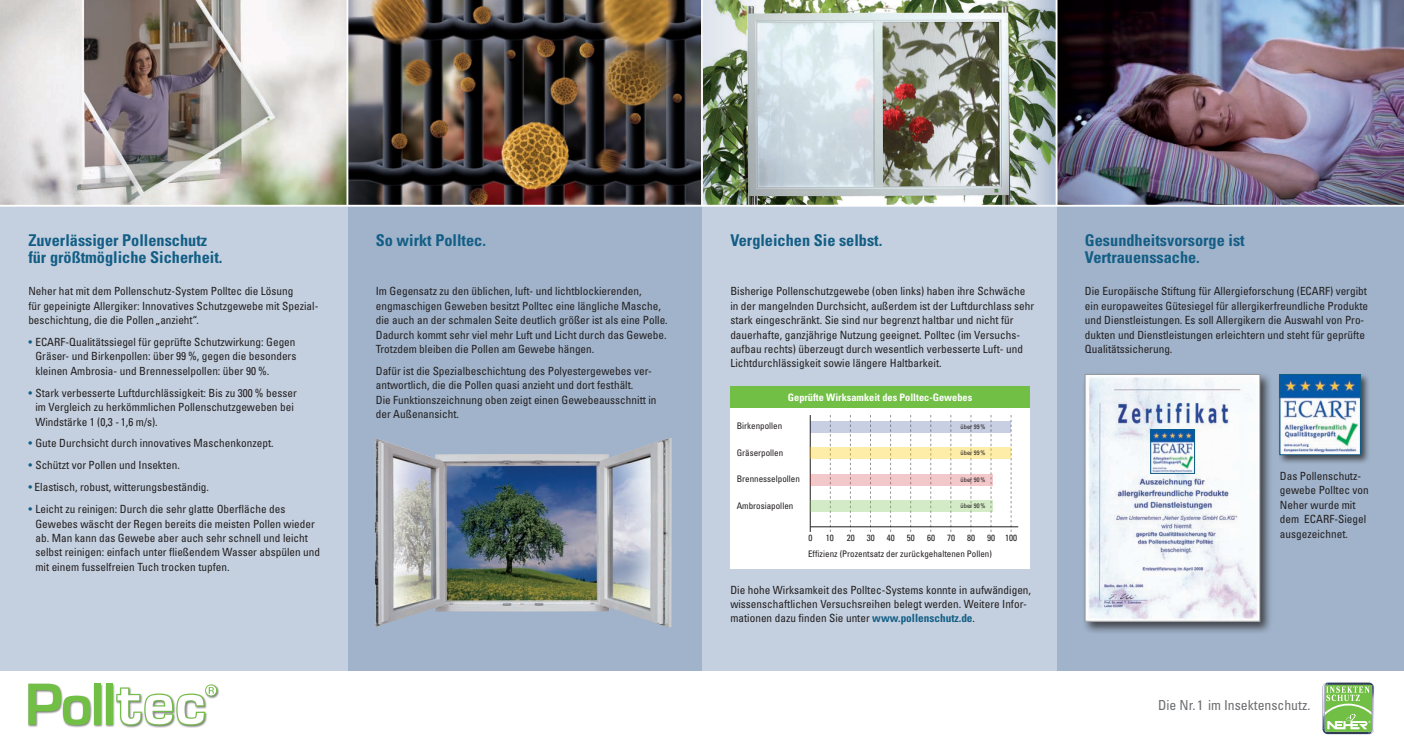
<style>
.page{position:relative;width:1404px;height:745px;background:#fff}
.page>*{position:absolute;margin:0;border:0;box-sizing:border-box;transform-origin:0 0}
.t1{font:700 condensed 16.25px/17.5px "Univers LT Std";color:#135e86}
.t2{font:condensed 13.75px "Univers LT Std";color:#6c6d70}
.t3{font:condensed 11.25px/14.4px "Univers LT Std";color:#231f20}
.t4{font:700 condensed 10.25px "Univers LT Std";color:#fff}
.t5{font:condensed 9px/16.2px "Univers LT Std";color:#231f20}
.t6{font:condensed 6.5px "Univers LT Std";color:#231f20}
.s1{color:#135e86}
.s2{font-weight:700;color:#135e86}
</style>
<div class="page">
<div style="left:347px;top:205px;width:355px;height:465px;background:#a0b3ca"></div>
<div style="left:1056px;top:205px;width:347px;height:465px;background:#a0b3ca"></div>
<div style="left:0;top:205px;width:347px;height:465px;background:#c4d0df"></div>
<div style="left:702px;top:205px;width:354px;height:465px;background:#c4d0df"></div>
<img style="left:1057px;top:0;width:346px;height:205px">
<div style="left:1081px;top:371px;width:191px;height:263px;background:#231f20;opacity:.75"></div>
<img style="left:1086px;top:376px;width:171px;height:243px">
<div style="left:1084px;top:374px;width:175px;height:247px;border:1px solid #939598"></div>
<div style="left:1277px;top:372px;width:93px;height:92px;background:#231f20;opacity:.75"></div>
<img style="left:1281px;top:376px;width:77px;height:76px">
<div style="left:1279px;top:374px;width:81px;height:80px;border:1px solid #135e86"></div>
<img style="left:0;top:0;width:346px;height:205px">
<img style="left:787px;top:0;width:216px;height:205px">
<img style="left:702px;top:0;width:85px;height:205px">
<img style="left:1003px;top:0;width:52px;height:205px">
<img style="left:348px;top:0;width:353px;height:205px">
<div style="left:730px;top:385px;width:299px;height:183px;background:#fff"></div>
<div style="left:730px;top:385px;width:299px;height:22px;background:#71bf44"></div>
<hr style="left:809px;top:415px;width:1px;height:116px;background:#231f20">
<svg style="left:829px;top:415px;width:1px;height:116px"></svg>
<svg style="left:850px;top:415px;width:1px;height:116px"></svg>
<svg style="left:870px;top:415px;width:1px;height:116px"></svg>
<svg style="left:890px;top:415px;width:1px;height:116px"></svg>
<svg style="left:910px;top:415px;width:1px;height:116px"></svg>
<svg style="left:930px;top:415px;width:1px;height:116px"></svg>
<svg style="left:950px;top:415px;width:1px;height:116px"></svg>
<svg style="left:970px;top:415px;width:1px;height:116px"></svg>
<svg style="left:990px;top:415px;width:1px;height:116px"></svg>
<svg style="left:1010px;top:415px;width:1px;height:116px"></svg>
<hr style="left:810px;top:526px;width:208px;height:1px;background:#231f20">
<div style="left:810px;top:421px;width:200px;height:11px;background:#c9cfe3"></div>
<div style="left:810px;top:447px;width:200px;height:11px;background:#feeca9"></div>
<div style="left:810px;top:474px;width:182px;height:11px;background:#f3c8ca"></div>
<div style="left:810px;top:500px;width:182px;height:11px;background:#d4ebc7"></div>
<img style="left:375px;top:438px;width:296px;height:189px">
<img style="left:1152px;top:431px;width:40px;height:40px">
<div style="left:1150px;top:429px;width:44px;height:44px;border:1px solid #135e86"></div>
<div style="left:28px;top:682px;width:192px;height:46px;background:#231f20;opacity:.6"></div>
<svg style="left:28px;top:683px;width:62px;height:41px"></svg>
<div style="left:94px;top:683px;width:7px;height:41px;background:#71bf44"></div>
<div style="left:106px;top:683px;width:7px;height:41px;background:#71bf44"></div>
<svg style="left:116px;top:684px;width:101px;height:41px"></svg>
<svg style="left:1321px;top:681px;width:53px;height:53px"></svg>
<svg style="left:1322px;top:682px;width:51px;height:51px;background:#8fc376"></svg>
<hr style="left:0;top:205px;width:1403px;height:1px;background:#fff">
<h1 class="t1" style="left:28px;top:231px;width:196px">Zuverlässiger Pollenschutz für größtmögliche Sicherheit.</h1>
<p class="t3" style="left:28px;top:284px;width:291px">Neher hat mit dem Pollenschutz-System Polltec die Lösung<br>für gepeinigte Allergiker: Innovatives Schutzgewebe mit Spezial&shy;beschichtung, die die Pollen „anzieht“.</p>
<p class="t3" style="left:35px;top:334px;width:262px;text-align:justify;text-indent:-7px"><span class="s1">•</span> ECARF-Qualitätssiegel für geprüfte Schutzwirkung: Gegen Gräser- und Birkenpollen: über 99 %, gegen die besonders kleinen Ambrosia- und Brennesselpollen: über 90 %.</p>
<p class="t3" style="left:35px;top:385px;width:263px;text-indent:-7px"><span class="s1">•</span> Stark verbesserte Luftdurchlässigkeit: Bis zu 300 % besser im Vergleich zu herkömmlichen Pollenschutzgeweben bei<br>Windstärke 1 (0,3 - 1,6 m/s).</p>
<p class="t3" style="left:28px;top:435px;width:247px"><span class="s1">•</span> Gute Durchsicht durch innovatives Maschenkonzept.</p>
<p class="t3" style="left:28px;top:457px;width:153px"><span class="s1">•</span> Schützt vor Pollen und Insekten.</p>
<p class="t3" style="left:28px;top:479px;width:182px"><span class="s1">•</span> Elastisch, robust, witterungsbeständig.</p>
<p class="t3" style="left:35px;top:501px;width:286px;text-indent:-7px"><span class="s1">•</span> Leicht zu reinigen: Durch die sehr glatte Oberfläche des Gewebes wäscht der Regen bereits die meisten Pollen wieder ab. Man kann das Gewebe aber auch sehr schnell und leicht selbst reinigen: einfach unter fließendem Wasser abspülen und mit einem fusselfreien Tuch trocken tupfen.</p>
<h1 class="t1" style="left:376px;top:231px;width:112px">So wirkt Polltec.</h1>
<p class="t3" style="left:376px;top:284px;width:293px">Im Gegensatz zu den üblichen, luft- und lichtblockierenden, engmaschigen Geweben besitzt Polltec eine längliche Masche, die auch an der schmalen Seite deutlich größer ist als eine Polle.<br>Dadurch kommt sehr viel mehr Luft und Licht durch das Gewebe.<br>Trotzdem bleiben die Pollen am Gewebe hängen.</p>
<p class="t3" style="left:376px;top:363px;width:282px">Dafür ist die Spezialbeschichtung des Polyestergewebes ver&shy;antwortlich, die die Pollen quasi anzieht und dort festhält.<br>Die Funktionszeichnung oben zeigt einen Gewebeausschnitt in der Außenansicht.</p>
<h1 class="t1" style="left:730px;top:231px;width:153px">Vergleichen Sie selbst.</h1>
<p class="t3" style="left:730px;top:284px;width:305px">Bisherige Pollenschutzgewebe (oben links) haben ihre Schwäche in der mangelnden Durchsicht, außerdem ist der Luftdurchlass sehr stark eingeschränkt. Sie sind nur begrenzt haltbar und nicht für dauerhafte, ganzjährige Nutzung geeignet. Polltec (im Versuchs&shy;aufbau rechts) überzeugt durch wesentlich verbesserte Luft- und Lichtdurchlässigkeit sowie längere Haltbarkeit.</p>
<p class="t4" style="left:787px;top:390px;width:186px">Geprüfte Wirksamkeit des Polltec-Gewebes</p>
<p class="t5" style="left:736px;top:417px;width:47px">Birkenpollen</p>
<p class="t6" style="left:960px;top:422px;width:26px">über 99 %</p>
<p class="t5" style="left:736px;top:444px;width:48px">Gräserpollen</p>
<p class="t6" style="left:960px;top:448px;width:26px">über 99 %</p>
<p class="t5" style="left:736px;top:470px;width:65px">Brennesselpollen</p>
<p class="t6" style="left:960px;top:475px;width:26px">über 90 %</p>
<p class="t5" style="left:736px;top:497px;width:58px">Ambrosiapollen</p>
<p class="t6" style="left:960px;top:501px;width:26px">über 90 %</p>
<p class="t5" style="left:808px;top:529px;width:6px">0</p>
<p class="t5" style="left:825px;top:529px;width:10px">10</p>
<p class="t5" style="left:846px;top:529px;width:10px">20</p>
<p class="t5" style="left:866px;top:529px;width:10px">30</p>
<p class="t5" style="left:886px;top:529px;width:10px">40</p>
<p class="t5" style="left:906px;top:529px;width:10px">50</p>
<p class="t5" style="left:926px;top:529px;width:10px">60</p>
<p class="t5" style="left:947px;top:529px;width:10px">70</p>
<p class="t5" style="left:967px;top:529px;width:10px">80</p>
<p class="t5" style="left:808px;top:529px;width:211px;text-indent:179px">90 100<br>Effizienz (Prozentsatz der zurückgehaltenen Pollen)</p>
<p class="t3" style="left:730px;top:581px;width:302px">Die hohe Wirksamkeit des Polltec-Systems konnte in aufwändigen, wissenschaftlichen Versuchsreihen belegt werden. Weitere Infor&shy;mationen dazu finden Sie unter <span class="s2">www.pollenschutz.de</span>.</p>
<h1 class="t1" style="left:1084px;top:231px;width:161px">Gesundheitsvorsorge ist<br>Vertrauenssache.</h1>
<p class="t3" style="left:1084px;top:284px;width:285px">Die Europäische Stiftung für Allergieforschung (ECARF) vergibt ein europaweites Gütesiegel für allergikerfreundliche Produkte und Dienstleistungen. Es soll Allergikern die Auswahl von Pro&shy;dukten und Dienstleistungen erleichtern und steht für geprüfte Qualitätssicherung.</p>
<p class="t3" style="left:1279px;top:468px;width:90px">Das Pollenschutz&shy;gewebe Polltec von<br>Neher wurde mit dem ECARF-Siegel ausgezeichnet.</p>
<p class="t2" style="left:1157px;top:695px;width:154px">Die Nr. 1 im Insektenschutz.</p>
</div>
